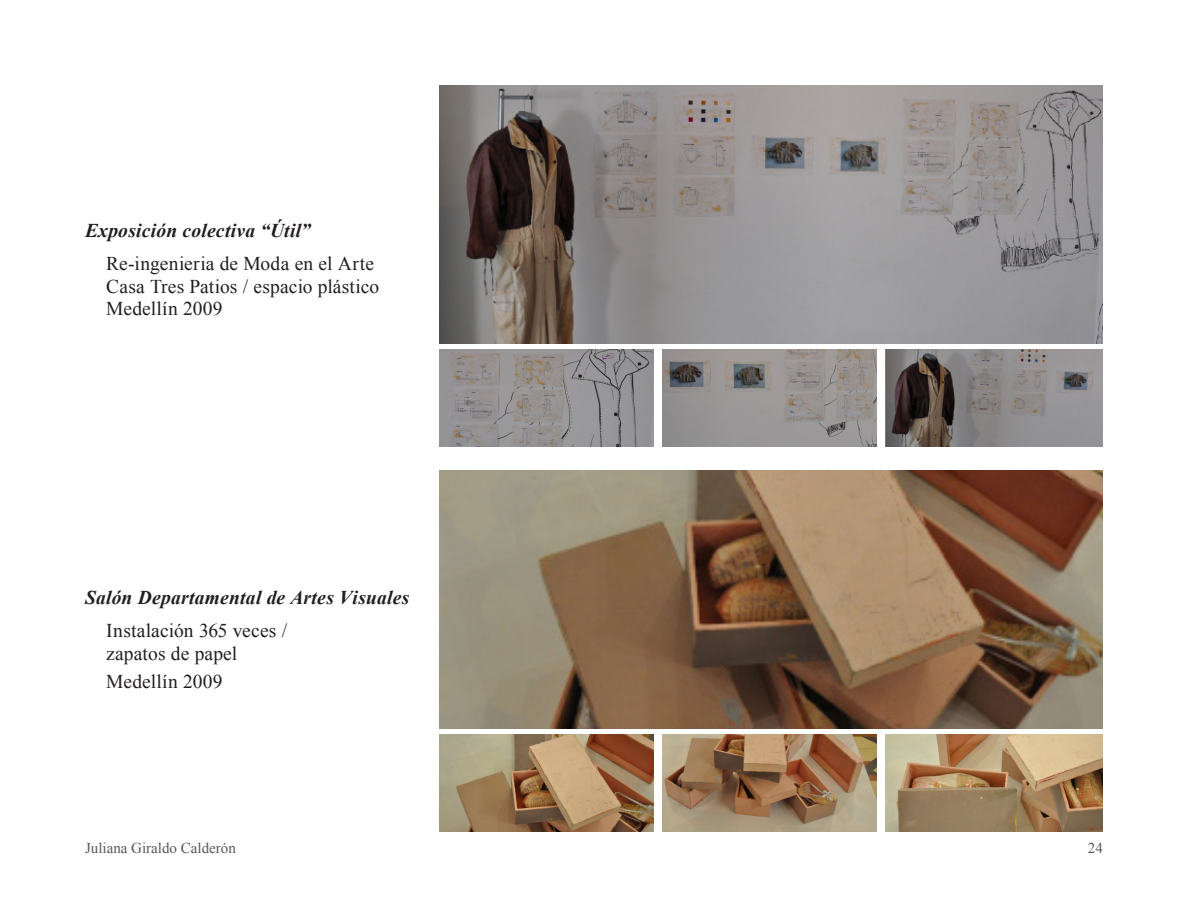
<style>
.page{position:relative;width:1188px;height:918px;background:#fff}
.page>*{position:absolute;margin:0;border:0;box-sizing:border-box;transform-origin:0 0}
.Bloque_experiencia{font:19.5px "Times New Roman";letter-spacing:.01em;color:#231f20}
.t1{font:italic 700 19.5px "Times New Roman";letter-spacing:.015em;color:#231f20}
.t2{font:15px "Times New Roman";color:#57585a}
</style>
<div class="page">
<img style="left:439px;top:85px;width:663px;height:258px">
<img style="left:439px;top:470px;width:663px;height:258px">
<img style="left:886px;top:349px;width:216px;height:97px">
<img style="left:886px;top:734px;width:216px;height:97px">
<img style="left:662px;top:349px;width:214px;height:97px">
<img style="left:662px;top:734px;width:214px;height:97px">
<img style="left:439px;top:349px;width:215px;height:97px">
<img style="left:439px;top:734px;width:215px;height:97px">
<p class="t1" style="left:85px;top:217px;width:227px">Exposición colectiva “Útil”</p>
<p class="Bloque_experiencia" style="left:106px;top:250px;width:269px">Re-ingenieria de Moda en el Arte</p>
<p class="Bloque_experiencia" style="left:106px;top:273px;width:275px">Casa Tres Patios / espacio plástico</p>
<p class="Bloque_experiencia" style="left:106px;top:295px;width:118px">Medellín 2009</p>
<p class="t1" style="left:85px;top:584px;width:326px">Salón Departamental de Artes Visuales</p>
<p class="Bloque_experiencia" style="left:106px;top:618px;width:182px">Instalación 365 veces /</p>
<p class="Bloque_experiencia" style="left:106px;top:640px;width:132px">zapatos de papel</p>
<p class="Bloque_experiencia" style="left:106px;top:669px;width:118px">Medellín 2009</p>
<p class="t2" style="left:85px;top:838px;width:152px">Juliana Giraldo Calderón</p>
<p class="t2" style="left:1088px;top:838px;width:16px">24</p>
</div>
